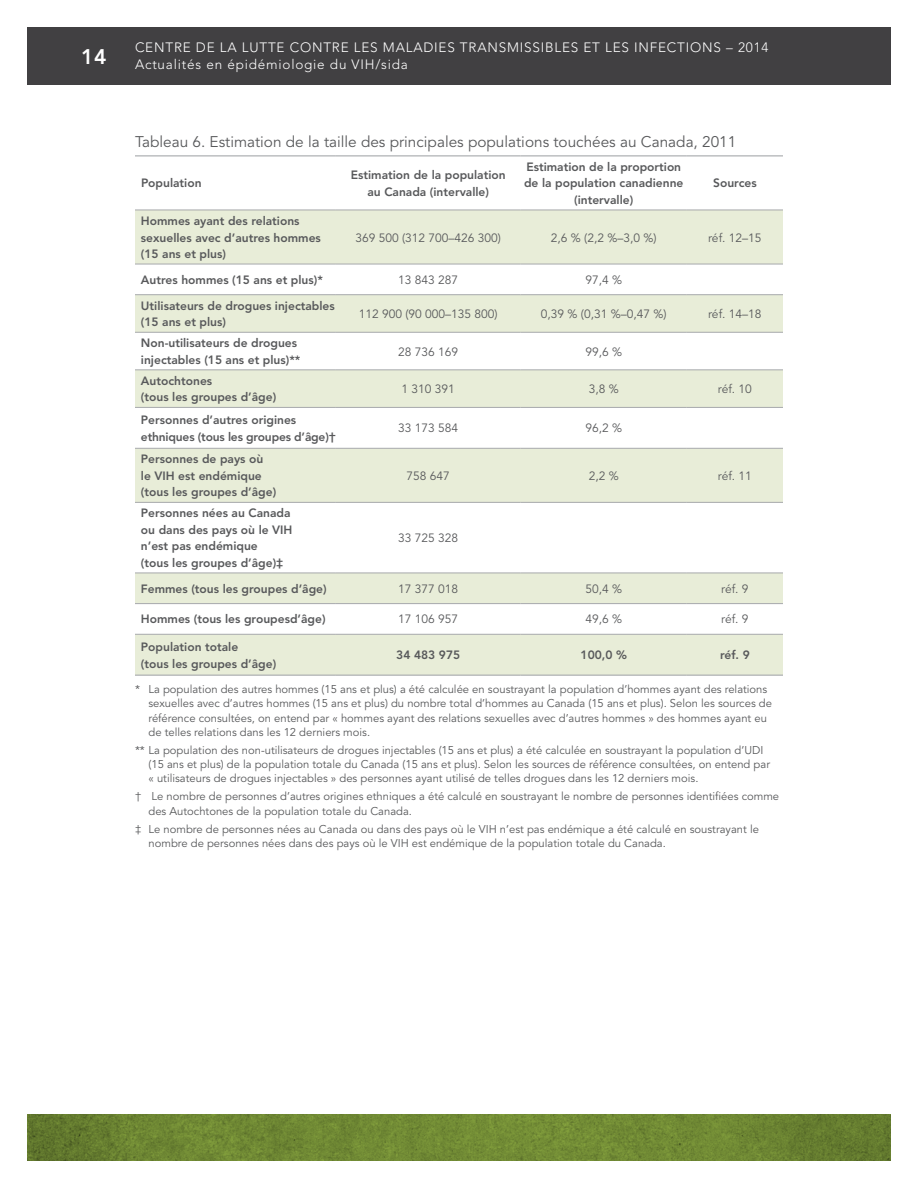
<style>
.page{position:relative;width:918px;height:1188px;background:#fff}
.page>*{position:absolute;margin:0;border:0;box-sizing:border-box;transform-origin:0 0}
.t1{font:800 21px "Avenir LT Std";color:#fff}
.t2{font:15.3px "Avenir LT Std";color:#58595b}
.t3{font:300 13.5px/16.5px "Avenir LT Std";letter-spacing:.06em;color:#fff}
.t4{font:800 12px/16.5px "Avenir LT Std";color:#58595b}
.t5{font:12px "Avenir LT Std";color:#58595b}
.t6{font:11.25px/14.2px "Avenir LT Std";color:#58595b}
</style>
<div class="page">
<svg style="left:27px;top:1115px;width:864px;height:46px;background:#6d8533"></svg>
<div style="left:27px;top:27px;width:113px;height:57px;background:#414042"></div>
<div style="left:135px;top:27px;width:756px;height:57px;background:#414042"></div>
<svg style="left:135px;top:211px;width:648px;height:464px;fill:#e8edd8"></svg>
<hr style="left:135px;top:155px;width:201px;height:1px;background:#a7a9ac">
<hr style="left:336px;top:155px;width:185px;height:1px;background:#a7a9ac">
<hr style="left:521px;top:155px;width:166px;height:1px;background:#a7a9ac">
<hr style="left:687px;top:155px;width:96px;height:1px;background:#a7a9ac">
<hr style="left:135px;top:675px;width:201px;height:1px;background:#a7a9ac">
<hr style="left:336px;top:675px;width:185px;height:1px;background:#a7a9ac">
<hr style="left:521px;top:675px;width:166px;height:1px;background:#a7a9ac">
<hr style="left:687px;top:675px;width:96px;height:1px;background:#a7a9ac">
<hr style="left:135px;top:210px;width:201px;height:1px;background:#a7a9ac">
<hr style="left:336px;top:210px;width:185px;height:1px;background:#a7a9ac">
<hr style="left:521px;top:210px;width:166px;height:1px;background:#a7a9ac">
<hr style="left:687px;top:210px;width:96px;height:1px;background:#a7a9ac">
<hr style="left:135px;top:264px;width:201px;height:1px;background:#a7a9ac">
<hr style="left:336px;top:264px;width:185px;height:1px;background:#a7a9ac">
<hr style="left:521px;top:264px;width:166px;height:1px;background:#a7a9ac">
<hr style="left:687px;top:264px;width:96px;height:1px;background:#a7a9ac">
<hr style="left:135px;top:294px;width:201px;height:1px;background:#a7a9ac">
<hr style="left:336px;top:294px;width:185px;height:1px;background:#a7a9ac">
<hr style="left:521px;top:294px;width:166px;height:1px;background:#a7a9ac">
<hr style="left:687px;top:294px;width:96px;height:1px;background:#a7a9ac">
<hr style="left:135px;top:332px;width:201px;height:1px;background:#a7a9ac">
<hr style="left:336px;top:332px;width:185px;height:1px;background:#a7a9ac">
<hr style="left:521px;top:332px;width:166px;height:1px;background:#a7a9ac">
<hr style="left:687px;top:332px;width:96px;height:1px;background:#a7a9ac">
<hr style="left:135px;top:370px;width:201px;height:1px;background:#a7a9ac">
<hr style="left:336px;top:370px;width:185px;height:1px;background:#a7a9ac">
<hr style="left:521px;top:370px;width:166px;height:1px;background:#a7a9ac">
<hr style="left:687px;top:370px;width:96px;height:1px;background:#a7a9ac">
<hr style="left:135px;top:407px;width:201px;height:1px;background:#a7a9ac">
<hr style="left:336px;top:407px;width:185px;height:1px;background:#a7a9ac">
<hr style="left:521px;top:407px;width:166px;height:1px;background:#a7a9ac">
<hr style="left:687px;top:407px;width:96px;height:1px;background:#a7a9ac">
<hr style="left:135px;top:448px;width:201px;height:1px;background:#a7a9ac">
<hr style="left:336px;top:448px;width:185px;height:1px;background:#a7a9ac">
<hr style="left:521px;top:448px;width:166px;height:1px;background:#a7a9ac">
<hr style="left:687px;top:448px;width:96px;height:1px;background:#a7a9ac">
<hr style="left:135px;top:502px;width:201px;height:1px;background:#a7a9ac">
<hr style="left:336px;top:502px;width:185px;height:1px;background:#a7a9ac">
<hr style="left:521px;top:502px;width:166px;height:1px;background:#a7a9ac">
<hr style="left:687px;top:502px;width:96px;height:1px;background:#a7a9ac">
<hr style="left:135px;top:573px;width:201px;height:1px;background:#a7a9ac">
<hr style="left:336px;top:573px;width:185px;height:1px;background:#a7a9ac">
<hr style="left:521px;top:573px;width:166px;height:1px;background:#a7a9ac">
<hr style="left:687px;top:573px;width:96px;height:1px;background:#a7a9ac">
<hr style="left:135px;top:603px;width:201px;height:1px;background:#a7a9ac">
<hr style="left:336px;top:603px;width:185px;height:1px;background:#a7a9ac">
<hr style="left:521px;top:603px;width:166px;height:1px;background:#a7a9ac">
<hr style="left:687px;top:603px;width:96px;height:1px;background:#a7a9ac">
<hr style="left:135px;top:634px;width:201px;height:1px;background:#a7a9ac">
<hr style="left:336px;top:634px;width:185px;height:1px;background:#a7a9ac">
<hr style="left:521px;top:634px;width:166px;height:1px;background:#a7a9ac">
<hr style="left:687px;top:634px;width:96px;height:1px;background:#a7a9ac">
<h1 class="t1" style="left:81px;top:44px;width:27px">14</h1>
<p class="t3" style="left:135px;top:40px;width:635px">CENTRE DE LA LUTTE CONTRE LES MALADIES TRANSMISSIBLES ET LES INFECTIONS – 2014<br>ACTUALITÉS EN ÉPIDÉMIOLOGIE DU VI H/SIDA</p>
<h2 class="t2" style="left:135px;top:133px;width:603px">Tableau 6. Estimation de la taille des principales populations touchées au Canada, 2011</h2>
<p class="t4" style="left:141px;top:175px;width:62px">Population</p>
<p class="t4" style="left:351px;top:167px;width:156px;text-align:center">Estimation de la population au Canada (intervalle)</p>
<p class="t4" style="left:524px;top:159px;width:161px;text-align:center">Estimation de la proportion de la population canadienne (intervalle)</p>
<p class="t4" style="left:713px;top:175px;width:45px">Sources</p>
<p class="t4" style="left:141px;top:213px;width:181px">Hommes ayant des relations sexuelles avec d’autres hommes (15 ans et plus)</p>
<p class="t5" style="left:355px;top:230px;width:147px">369 500 (312 700–426 300)</p>
<p class="t5" style="left:551px;top:230px;width:107px">2,6 % (2,2 %–3,0 %)</p>
<p class="t5" style="left:708px;top:230px;width:55px">réf. 12–15</p>
<p class="t4" style="left:141px;top:272px;width:183px">Autres hommes (15 ans et plus)*</p>
<p class="t5" style="left:398px;top:273px;width:62px">13 843 287</p>
<p class="t5" style="left:585px;top:273px;width:38px">97,4 %</p>
<p class="t4" style="left:141px;top:297px;width:195px">Utilisateurs de drogues injectables (15 ans et plus)</p>
<p class="t5" style="left:359px;top:307px;width:141px">112 900 (90 000–135 800)</p>
<p class="t5" style="left:541px;top:307px;width:127px">0,39 % (0,31 %–0,47 %)</p>
<p class="t5" style="left:708px;top:307px;width:55px">réf. 14–18</p>
<p class="t4" style="left:141px;top:335px;width:161px">Non-utilisateurs de drogues injectables (15 ans et plus)**</p>
<p class="t5" style="left:398px;top:345px;width:62px">28 736 169</p>
<p class="t5" style="left:585px;top:345px;width:38px">99,6 %</p>
<p class="t4" style="left:141px;top:373px;width:137px">Autochtones<br>(tous les groupes d’âge)</p>
<p class="t5" style="left:402px;top:382px;width:55px">1 310 391</p>
<p class="t5" style="left:589px;top:382px;width:32px">3,8 %</p>
<p class="t5" style="left:718px;top:382px;width:36px">réf. 10</p>
<p class="t4" style="left:141px;top:412px;width:196px">Personnes d’autres origines ethniques (tous les groupes d’âge)†</p>
<p class="t5" style="left:398px;top:421px;width:62px">33 173 584</p>
<p class="t5" style="left:585px;top:421px;width:38px">96,2 %</p>
<p class="t4" style="left:141px;top:451px;width:124px">Personnes de pays où le VIH</p>
<p class="t4" style="left:141px;top:467px;width:137px;text-indent:37px">est endémique (tous les groupes d’âge)</p>
<p class="t5" style="left:407px;top:469px;width:45px">758 647</p>
<p class="t5" style="left:589px;top:469px;width:32px">2,2 %</p>
<p class="t5" style="left:718px;top:469px;width:36px">réf. 11</p>
<p class="t4" style="left:141px;top:505px;width:151px">Personnes nées au Canada ou dans des pays où le VIH n’est pas endémique<br>(tous les groupes d’âge)‡</p>
<p class="t5" style="left:398px;top:531px;width:62px">33 725 328</p>
<p class="t4" style="left:141px;top:580px;width:187px">Femmes (tous les groupes d’âge)</p>
<p class="t5" style="left:398px;top:582px;width:62px">17 377 018</p>
<p class="t5" style="left:585px;top:582px;width:38px">50,4 %</p>
<p class="t5" style="left:721px;top:582px;width:29px">réf. 9</p>
<p class="t4" style="left:141px;top:611px;width:186px">Hommes (tous les groupesd’âge)</p>
<p class="t5" style="left:398px;top:612px;width:62px">17 106 957</p>
<p class="t5" style="left:585px;top:612px;width:38px">49,6 %</p>
<p class="t5" style="left:721px;top:612px;width:29px">réf. 9</p>
<p class="t4" style="left:141px;top:639px;width:137px">Population totale<br>(tous les groupes d’âge)</p>
<p class="t4" style="left:396px;top:647px;width:65px">34 483 975</p>
<p class="t4" style="left:581px;top:647px;width:48px">100,0 %</p>
<p class="t4" style="left:720px;top:647px;width:31px">réf. 9</p>
<p class="t6" style="left:148px;top:682px;width:625px;text-indent:-14px">* La population des autres hommes (15 ans et plus) a été calculée en soustrayant la population d’hommes ayant des relations sexuelles avec d’autres hommes (15 ans et plus) du nombre total d’hommes au Canada (15 ans et plus). Selon les sources de référence consultées, on entend par « hommes ayant des relations sexuelles avec d’autres hommes » des hommes ayant eu de telles relations dans les 12 derniers mois.</p>
<p class="t6" style="left:148px;top:743px;width:623px;text-indent:-14px">** La population des non-utilisateurs de drogues injectables (15 ans et plus) a été calculée en soustrayant la population d’UDI<br>(15 ans et plus) de la population totale du Canada (15 ans et plus). Selon les sources de référence consultées, on entend par « utilisateurs de drogues injectables » des personnes ayant utilisé de telles drogues dans les 12 derniers mois.</p>
<p class="t6" style="left:148px;top:790px;width:632px;text-indent:-14px">† Le nombre de personnes d’autres origines ethniques a été calculé en soustrayant le nombre de personnes identifiées comme des Autochtones de la population totale du Canada.</p>
<p class="t6" style="left:135px;top:822px;width:351px">‡ Le nombre de personnes nées au Canada ou dans des pays où le VIH</p>
<p class="t6" style="left:500px;top:822px;width:261px">n’est pas endémique a été calculé en soustrayant le</p>
<p class="t6" style="left:148px;top:836px;width:250px">nombre de personnes nées dans des pays où le VIH</p>
<p class="t6" style="left:412px;top:836px;width:255px">est endémique de la population totale du Canada.</p>
</div>
